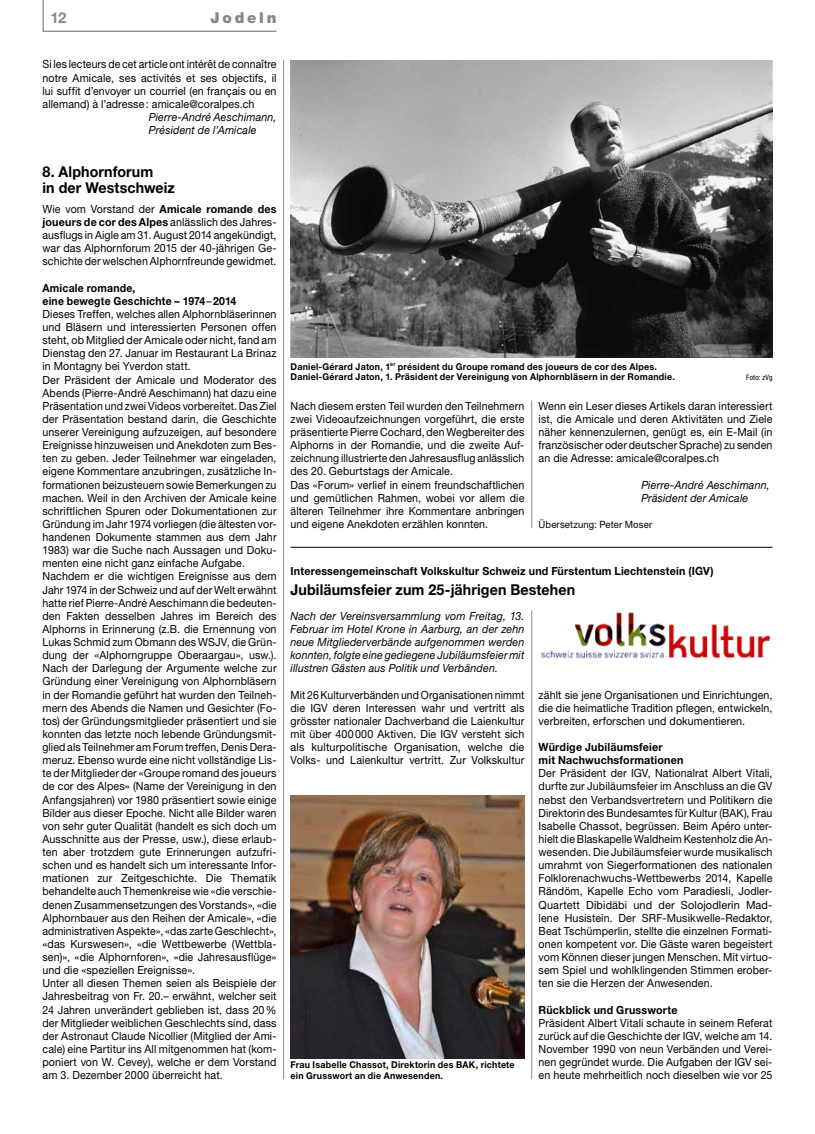
<style>
.page{position:relative;width:815px;height:1134px;background:#fff}
.page>*{position:absolute;margin:0;border:0;box-sizing:border-box;transform-origin:0 0}
.t1{font:700 15px/16.2px "Helvetica Neue LT Std";letter-spacing:.005em;color:#000;scale:.95 1}
.t2{font:900 15px "Helvetica Neue LT Std";letter-spacing:.18em;color:#868786}
.t3{font:700 15px "Helvetica Neue LT Std";color:#868786}
.t4{font:11.25px/13.1px "Helvetica Neue LT Std";letter-spacing:.01em;color:#000;text-align:justify;scale:.93 1}
.t5{font:11.25px/13.1px "Helvetica Neue LT Std";letter-spacing:.01em;color:#000;text-align:justify;scale:.95 1}
.t6{font:italic 11.25px/13.1px "Helvetica Neue LT Std";letter-spacing:.015em;color:#000;scale:.95 1}
.t7{font:700 11.25px/13.1px "Helvetica Neue LT Std";letter-spacing:.02em;color:#000;scale:.95 1}
.t8{font:10px "Helvetica Neue LT Std";letter-spacing:.015em;color:#000;scale:.95 1}
.t9{font:700 9.38px/10.6px "Helvetica Neue LT Std";letter-spacing:.025em;color:#000;scale:.95 1}
.t10{font:condensed 7.5px "Helvetica Neue LT Std";letter-spacing:.02em;color:#000}
.s1{font-weight:700}
</style>
<div class="page">
<hr style="left:283px;top:60px;width:1px;height:1019px;background:#868786">
<hr style="left:531px;top:610px;width:1px;height:469px;background:#868786">
<hr style="left:531px;top:400px;width:1px;height:128px;background:#868786">
<svg style="left:42px;top:0;width:235px;height:32px"></svg>
<img style="left:291px;top:60px;width:481px;height:297px">
<img style="left:291px;top:796px;width:233px;height:262px">
<hr style="left:291px;top:547px;width:481px;height:1px;background:#000">
<img style="left:541px;top:612px;width:230px;height:47px">
<h1 class="t3" style="left:50px;top:8px;width:18px">12</h1>
<h1 class="t2" style="left:211px;top:9px;width:67px">Jodeln</h1>
<p class="t4" style="left:43px;top:58px;width:253px">Si les lecteurs de cet article ont intérêt de connaître notre Amicale, ses activités et ses objectifs, il lui suffit d’envoyer un courriel (en français ou en allemand) à l’adresse: amicale@coralpes.ch</p>
<p class="t6" style="left:149px;top:110px;width:136px">Pierre-André Aeschimann,<br>Président de l’Amicale</p>
<h1 class="t1" style="left:43px;top:163px;width:141px">8. Alphornforum<br>in der Westschweiz</h1>
<p class="t5" style="left:43px;top:202px;width:248px">Wie vom Vorstand der <span class="s1">Amicale romande des joueurs de cor des Alpes</span> anlässlich des Jahres&shy;ausflugs in Aigle am 31. August 2014 angekündigt, war das Alphornforum 2015 der 40-jährigen Ge&shy;schichte der welschen Alphornfreunde gewidmet.</p>
<p class="t4" style="left:43px;top:281px;width:253px;text-align:left"><span class="s1">Amicale romande,<br>eine bewegte Geschichte – 1974</span>–<span class="s1">2014<br></span>Dieses Treffen, welches allen Alphornbläserinnen und Bläsern und interessierten Personen offen steht, ob Mitglied der Amicale oder nicht, fand am Dienstag den 27. Januar im Restaurant La Brinaz in Montagny bei Yverdon statt.<br>Der Präsident der Amicale und Moderator des Abends (Pierre-André Aeschimann) hat dazu eine Präsentation und zwei Videos vorbereitet. Das Ziel der Präsentation bestand darin, die Geschichte unserer Vereinigung aufzuzeigen, auf besondere Ereignisse hinzuweisen und Anekdoten zum Bes&shy;ten zu geben. Jeder Teilnehmer war eingeladen, eigene Kommentare anzubringen, zusätzliche In&shy;formationen beizusteuern sowie Bemerkungen zu machen. Weil in den Archiven der Amicale keine schriftlichen Spuren oder Dokumentationen zur Gründung im Jahr 1974 vorliegen (die ältesten vor&shy;handenen Dokumente stammen aus dem Jahr 1983) war die Suche nach Aussagen und Doku&shy;menten eine nicht ganz einfache Aufgabe.<br>Nachdem er die wichtigen Ereignisse aus dem Jahr 1974 in der Schweiz und auf der Welt erwähnt hatte rief Pierre-André Aeschimann die bedeuten&shy;den Fakten desselben Jahres im Bereich des Alphorns in Erinnerung (z.B. die Ernennung von Lukas Schmid zum Obmann des WSJV, die Grün&shy;dung der «Alphorngruppe Oberaargau», usw.).<br>Nach der Darlegung der Argumente welche zur Gründung einer Vereinigung von Alphornbläsern in der Romandie geführt hat wurden den Teilneh&shy;mern des Abends die Namen und Gesichter (Fo&shy;tos) der Gründungsmitglieder präsentiert und sie konnten das letzte noch lebende Gründungsmit&shy;glied als Teilnehmer am Forum treffen, Denis Dera&shy;meruz. Ebenso wurde eine nicht vollständige Lis&shy;te der Mitglieder der «Groupe romand des joueurs de cor des Alpes» (Name der Vereinigung in den Anfangsjahren) vor 1980 präsentiert sowie einige Bilder aus dieser Epoche. Nicht alle Bilder waren von sehr guter Qualität (handelt es sich doch um Ausschnitte aus der Presse, usw.), diese erlaub&shy;ten aber trotzdem gute Erinnerungen aufzufri&shy;schen und es handelt sich um interessante Infor&shy;mationen zur Zeitgeschichte. Die Thematik behandelte auch Themenkreise wie «die verschie&shy;denen Zusammensetzungen des Vorstands», «die Alphornbauer aus den Reihen der Amicale», «die administrativen Aspekte», «das zarte Geschlecht», «das Kurswesen», «die Wettbewerbe (Wettbla&shy;sen)», «die Alphornforen», «die Jahresausflüge» und die «speziellen Ereignisse».<br>Unter all diesen Themen seien als Beispiele der Jahresbeitrag von Fr. 20.– erwähnt, welcher seit 24 Jahren unverändert geblieben ist, dass 20% der Mitglieder weiblichen Geschlechts sind, dass der Astronaut Claude Nicollier (Mitglied der Ami&shy;cale) eine Partitur ins All mitgenommen hat (kom&shy;poniert von W. Cevey), welche er dem Vorstand am 3. Dezember 2000 überreicht hat.</p>
<p class="t9" style="left:291px;top:361px;width:406px">Daniel-Gérard Jaton, 1<sup>er</sup> président du Groupe romand des joueurs de cor des Alpes.<br>Daniel-Gérard Jaton, 1. Präsident der Vereinigung von Alphornbläsern in der Romandie.</p>
<p class="t10" style="left:746px;top:373px;width:28px">Foto: zVg</p>
<p class="t5" style="left:291px;top:399px;width:248px;text-align:left">Nach diesem ersten Teil wurden den Teilnehmern zwei Videoaufzeichnungen vorgeführt, die erste präsentierte Pierre Cochard, den Wegbereiter des Alphorns in der Romandie, und die zweite Auf&shy;zeichnung illustrierte den Jahresausflug anlässlich des 20. Geburtstags der Amicale.<br>Das «Forum» verlief in einem freundschaftlichen und gemütlichen Rahmen, wobei vor allem die älteren Teilnehmer ihre Kommentare anbringen und eigene Anekdoten erzählen konnten.</p>
<p class="t5" style="left:539px;top:399px;width:248px">Wenn ein Leser dieses Artikels daran interessiert ist, die Amicale und deren Aktivitäten und Ziele näher kennenzulernen, genügt es, ein E-Mail (in französischer oder deutscher Sprache) zu senden an die Adresse: amicale@coralpes.ch</p>
<p class="t6" style="left:641px;top:478px;width:137px">Pierre-André Aeschimann,<br>Präsident der Amicale</p>
<p class="t8" style="left:539px;top:518px;width:121px">Übersetzung: Peter Moser</p>
<p class="t7" style="left:291px;top:564px;width:447px">Interessengemeinschaft Volkskultur Schweiz und Fürstentum Liechtenstein (IGV)</p>
<h1 class="t1" style="left:291px;top:581px;width:301px">Jubiläumsfeier zum 25-jährigen Bestehen</h1>
<p class="t6" style="left:291px;top:609px;width:248px;text-align:justify">Nach der Vereinsversammlung vom Freitag, 13.<br>Februar im Hotel Krone in Aarburg, an der zehn neue Mitgliederverbände aufgenommen werden konnten, folgte eine gediegene Jubiläumsfeier mit illustren Gästen aus Politik und Verbänden.</p>
<p class="t4" style="left:291px;top:688px;width:253px">Mit 26 Kulturverbänden und Organisationen nimmt die IGV deren Interessen wahr und vertritt als grösster nationaler Dachverband die Laienkultur mit über 400000 Aktiven. Die IGV versteht sich als kulturpolitische Organisation, welche die Volks- und Laienkultur vertritt. Zur Volkskultur</p>
<p class="t5" style="left:539px;top:688px;width:248px">zählt sie jene Organisationen und Einrichtungen, die die heimatliche Tradition pflegen, entwickeln, verbreiten, erforschen und dokumentieren.</p>
<p class="t7" style="left:539px;top:740px;width:154px">Würdige Jubiläumsfeier<br>mit Nachwuchsformationen</p>
<p class="t5" style="left:539px;top:767px;width:248px">Der Präsident der IGV, Nationalrat Albert Vitali, durfte zur Jubiläumsfeier im Anschluss an die GV nebst den Verbandsvertretern und Politikern die Direktorin des Bundesamtes für Kultur (BAK), Frau Isabelle Chassot, begrüssen. Beim Apéro unter&shy;hielt die Blaskapelle Waldheim Kestenholz die An&shy;wesenden. Die Jubiläumsfeier wurde musikalisch umrahmt von Siegerformationen des nationalen Folklorenachwuchs-Wettbewerbs 2014, Kapelle Rändöm, Kapelle Echo vom Paradiesli, Jodler-Quartett Dibidäbi und der Solojodlerin Mad&shy;lene Husistein. Der SRF-Musikwelle-Redaktor, Beat Tschümperlin, stellte die einzelnen Formati&shy;onen kompetent vor. Die Gäste waren begeistert vom Können dieser jungen Menschen. Mit virtuo&shy;sem Spiel und wohlklingenden Stimmen erober&shy;ten sie die Herzen der Anwesenden.</p>
<p class="t7" style="left:539px;top:1003px;width:148px">Rückblick und Grussworte</p>
<p class="t5" style="left:539px;top:1016px;width:248px">Präsident Albert Vitali schaute in seinem Referat zurück auf die Geschichte der IGV, welche am 14.<br>November 1990 von neun Verbänden und Verei&shy;nen gegründet wurde. Die Aufgaben der IGV sei&shy;en heute mehrheitlich noch dieselben wie vor 25</p>
<p class="t9" style="left:291px;top:1059px;width:237px">Frau Isabelle Chassot, Direktorin des BAK, richtete ein Grusswort an die Anwesenden.</p>
</div>
